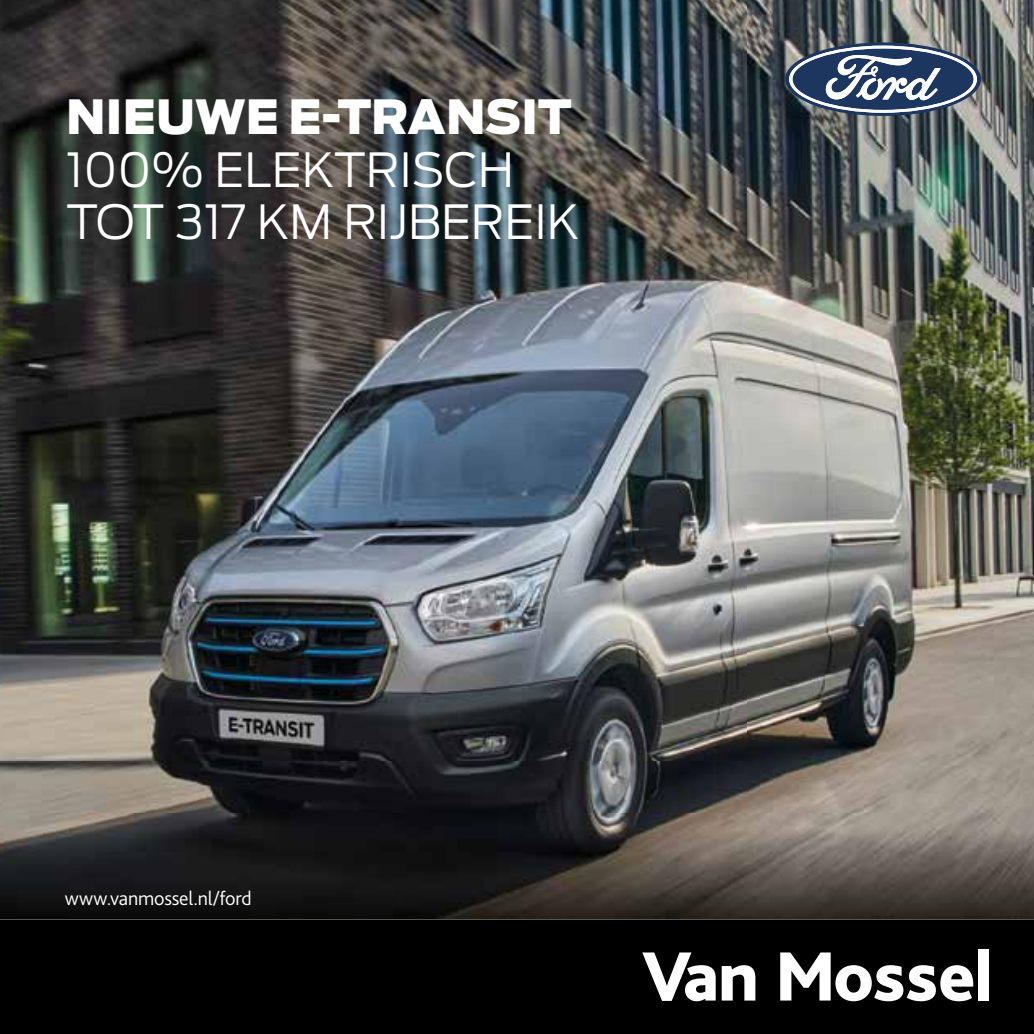
<style>
.page{position:relative;width:1034px;height:1034px;background:#fff}
.page>*{position:absolute;margin:0;border:0;box-sizing:border-box;transform-origin:0 0}
.t1{font:300 46.8px/52.6px "Ford Antenna";color:#fff}
.t2{font:900 46.8px "Ford Antenna";color:#fff}
.t3{font:300 20.25px "Bliss Pro";letter-spacing:-.01em;color:#fff}
</style>
<div class="page">
<img style="left:0;top:0;width:746px;height:761px">
<img style="left:746px;top:0;width:287px;height:813px">
<img style="left:0;top:761px;width:748px;height:52px">
<div style="left:0;top:918px;width:1033px;height:115px;background:#000"></div>
<svg style="left:721px;top:965px;width:34px;height:35px"></svg>
<svg style="left:780px;top:952px;width:193px;height:49px"></svg>
<div style="left:978px;top:948px;width:10px;height:52px;background:#fff"></div>
<svg style="left:642px;top:952px;width:73px;height:49px"></svg>
<svg style="left:784px;top:42px;width:196px;height:74px"></svg>
<svg style="left:789px;top:46px;width:187px;height:67px"></svg>
<img style="left:0;top:813px;width:1033px;height:106px">
<p class="t2" style="left:66px;top:73px;width:507px">NIEUWE E-TRANSIT</p>
<p class="t1" style="left:66px;top:138px;width:515px">100% ELEKTRISCH<br>TOT 317 KM RIJBEREIK</p>
<p class="t3" style="left:65px;top:885px;width:188px">www.vanmossel.nl/ford</p>
</div>
